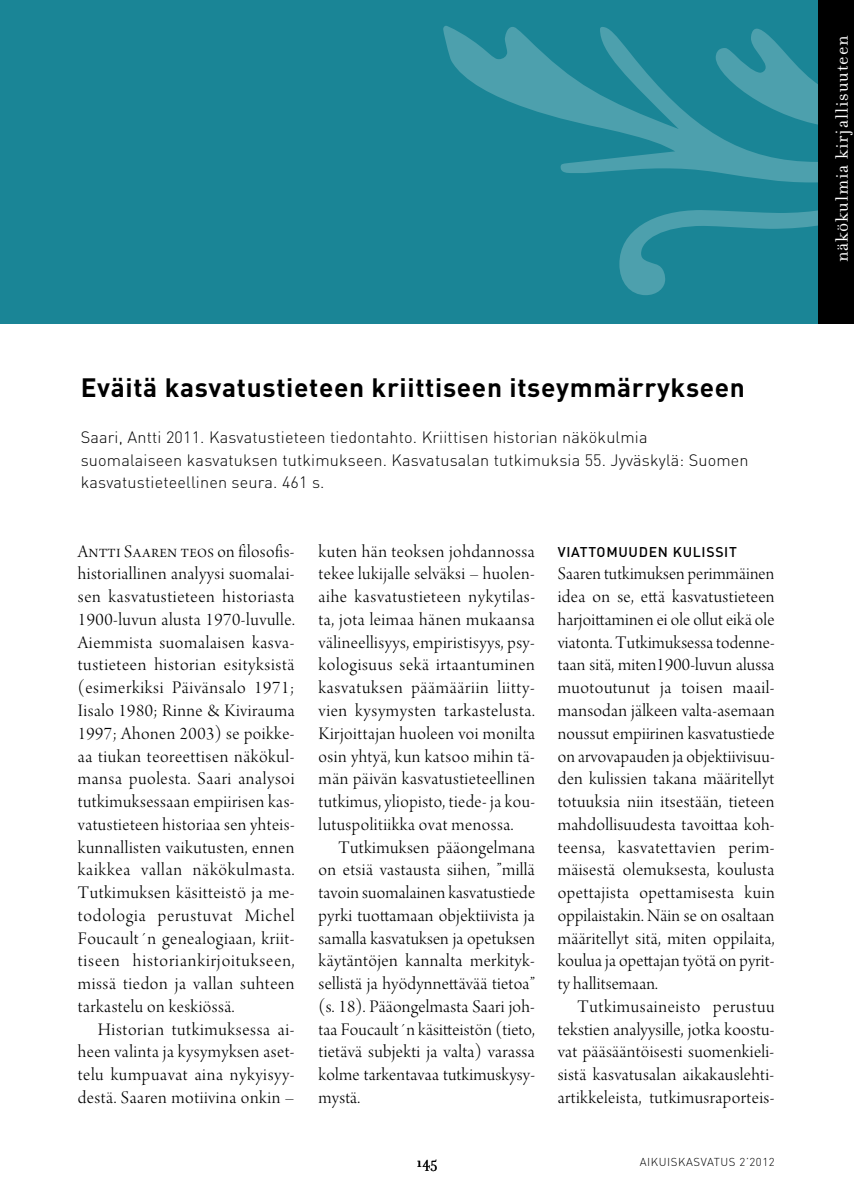
<style>
.page{position:relative;width:854px;height:1191px;background:#fff}
.page>*{position:absolute;margin:0;border:0;box-sizing:border-box;transform-origin:0 0}
.t1{font:700 26.25px "DIN";letter-spacing:.025em;color:#000}
.t2{font:19.25px "Filosofia";letter-spacing:.05em;color:#fff}
.t3{font:18.72px/22.8px "Arno Pro Light Display";letter-spacing:.025em;color:#000;text-align:justify}
.t4{font:300 16.28px/22.8px "DIN";letter-spacing:.01em;color:#000}
.t5{font:15.75px "Filosofia";color:#000}
.t6{font:500 14px "DIN";color:#000}
.t7{font:300 11.38px "DIN";letter-spacing:.05em;color:#000}
</style>
<div class="page">
<div style="left:0;top:0;width:853px;height:324px;background:#1a8596"></div>
<svg style="left:443px;top:26px;width:375px;height:269px"></svg>
<div style="left:818px;top:0;width:35px;height:324px;background:#000"></div>
<h1 class="t1" style="left:81px;top:370px;width:665px">Eväitä kasvatustieteen kriittiseen itseymmärrykseen</h1>
<p class="t4" style="left:81px;top:425px;width:669px">Saari, Antti 2011. Kasvatustieteen tiedontahto. Kriittisen historian näkökulmia suomalaiseen kasvatuksen tutkimukseen. Kasvatusalan tutkimuksia 55. Jyväskylä: Suomen kasvatustieteellinen seura. 461 s.</p>
<p class="t3" style="left:78px;top:541px;width:218px">Antti Saaren teos on filosofis&shy;historiallinen analyysi suomalai&shy;sen kasvatustieteen historiasta 1900-luvun alusta 1970-luvulle.<br>Aiemmista suomalaisen kasva&shy;tustieteen historian esityksistä (esimerkiksi Päivänsalo 1971; Iisalo 1980; Rinne &amp; Kivirauma 1997; Ahonen 2003) se poikke&shy;aa tiukan teoreettisen näkökul&shy;mansa puolesta. Saari analysoi tutkimuksessaan empiirisen kas&shy;vatustieteen historiaa sen yhteis&shy;kunnallisten vaikutusten, ennen kaikkea vallan näkökulmasta.<br>Tutkimuksen käsitteistö ja me&shy;todologia perustuvat Michel Foucault´n genealogiaan, kriit&shy;tiseen historiankirjoitukseen, missä tiedon ja vallan suhteen tarkastelu on keskiössä.</p>
<p class="t3" style="left:78px;top:1019px;width:218px;text-indent:20px">Historian tutkimuksessa ai&shy;heen valinta ja kysymyksen aset&shy;telu kumpuavat aina nykyisyy&shy;destä. Saaren motiivina onkin –</p>
<p class="t3" style="left:318px;top:541px;width:218px">kuten hän teoksen johdannossa tekee lukijalle selväksi – huolen&shy;aihe kasvatustieteen nykytilas&shy;ta, jota leimaa hänen mukaansa välineellisyys, empiristisyys, psy&shy;kologisuus sekä irtaantuminen kasvatuksen päämääriin liitty&shy;vien kysymysten tarkastelusta.<br>Kirjoittajan huoleen voi monilta osin yhtyä, kun katsoo mihin tä&shy;män päivän kasvatustieteellinen tutkimus, yliopisto, tiede- ja kou&shy;lutuspolitiikka ovat menossa.</p>
<p class="t3" style="left:318px;top:837px;width:218px;text-indent:20px">Tutkimuksen pääongelmana on etsiä vastausta siihen, ”millä tavoin suomalainen kasvatustiede pyrki tuottamaan objektiivista ja samalla kasvatuksen ja opetuksen käytäntöjen kannalta merkityk&shy;sellistä ja hyödynnettävää tietoa” (s. 18). Pääongelmasta Saari joh&shy;taa Foucault´n käsitteistön (tieto, tietävä subjekti ja valta) varassa kolme tarkentavaa tutkimuskysy&shy;mystä.</p>
<p class="t6" style="left:557px;top:542px;width:50px">VIATTOMUUDEN</p>
<p class="t6" style="left:672px;top:542px;width:9px">KULISSI</p>
<p class="t6" style="left:728px;top:542px;width:9px">T</p>
<p class="t3" style="left:557px;top:564px;width:218px">Saaren tutkimuksen perimmäinen idea on se, että kasvatustieteen harjoittaminen ei ole ollut eikä ole viatonta. Tutkimuksessa todenne&shy;taan sitä, miten1900-luvun alussa muotoutunut ja toisen maail&shy;mansodan jälkeen valta-asemaan noussut empiirinen kasvatustiede on arvovapauden ja objektiivisuu&shy;den kulissien takana määritellyt totuuksia niin itsestään, tieteen mahdollisuudesta tavoittaa koh&shy;teensa, kasvatettavien perim&shy;mäisestä olemuksesta, koulusta opettajista opettamisesta kuin oppilaistakin. Näin se on osaltaan määritellyt sitä, miten oppilaita, koulua ja opettajan työtä on pyrit&shy;ty hallitsemaan.</p>
<p class="t3" style="left:557px;top:996px;width:218px;text-indent:20px">Tutkimusaineisto perustuu tekstien analyysille, jotka koostu&shy;vat pääsääntöisesti suomenkieli&shy;sistä kasvatusalan aikakauslehti&shy;artikkeleista, tutkimusraporteis-</p>
<p class="t5" style="left:416px;top:1153px;width:23px">145</p>
<p class="t7" style="left:639px;top:1154px;width:136px">Aikuiskasvatus 2’2012</p>
<p class="t2" style="left:831px;top:262px;width:228px;rotate:-90deg">näkökulmia kirjallisuuteen</p>
</div>
